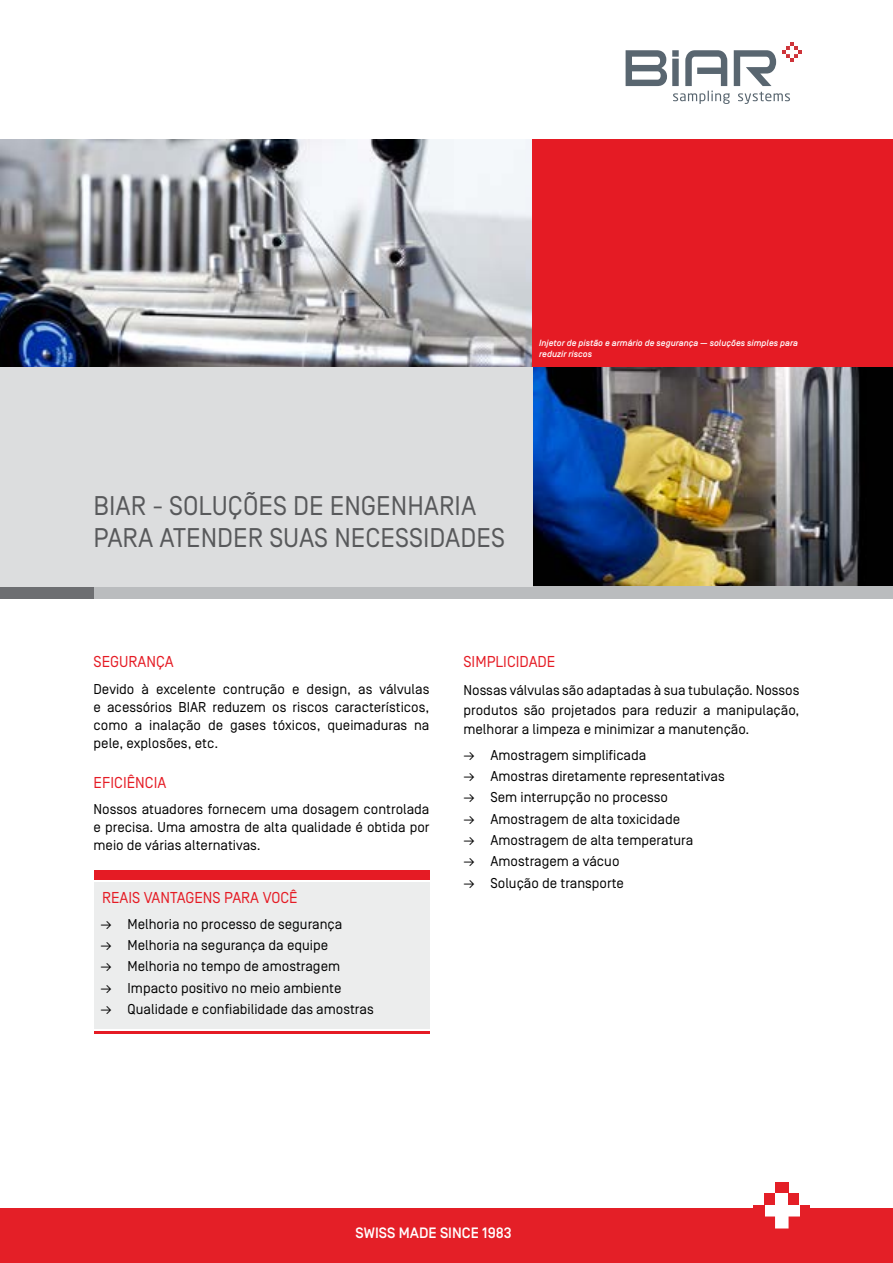
<style>
.page{position:relative;width:893px;height:1263px;background:#fff}
.page>*{position:absolute;margin:0;border:0;box-sizing:border-box;transform-origin:0 0}
.t1{font:27px/32.4px "Simplon Norm";color:#58595b}
.t2{font:15.75px "Simplon Norm";color:#e51b24}
.t3{font:500 15px "Simplon Norm";color:#fff}
.t4{font:14.25px/18px "Simplon Norm";color:#000;text-align:justify}
.t5{font:italic 500 9px/10.8px "Simplon Norm";color:#fff}
</style>
<div class="page">
<img style="left:0;top:140px;width:532px;height:227px">
<img style="left:532px;top:367px;width:361px;height:219px">
<div style="left:0;top:586px;width:893px;height:13px;background:#babcbe"></div>
<div style="left:0;top:394px;width:94px;height:205px;background:#6d6e71"></div>
<div style="left:0;top:367px;width:532px;height:219px;background:#dcddde"></div>
<div style="left:532px;top:140px;width:361px;height:227px;background:#e51b24"></div>
<div style="left:94px;top:882px;width:335px;height:147px;background:#eceded"></div>
<div style="left:94px;top:870px;width:335px;height:10px;background:#e51b24"></div>
<hr style="left:94px;top:1031px;width:335px;height:2px;background:#e51b24">
<div style="left:0;top:1207px;width:893px;height:56px;background:#e41f27"></div>
<svg style="left:764px;top:1192px;width:36px;height:36px"></svg>
<div style="left:753px;top:1204px;width:11px;height:12px;background:#e41f27"></div>
<div style="left:765px;top:1192px;width:10px;height:12px;background:#e41f27"></div>
<div style="left:775px;top:1182px;width:13px;height:10px;background:#e41f27"></div>
<div style="left:788px;top:1192px;width:11px;height:12px;background:#e41f27"></div>
<div style="left:800px;top:1204px;width:10px;height:12px;background:#e41f27"></div>
<svg style="left:626px;top:43px;width:175px;height:61px"></svg>
<p class="t5" style="left:539px;top:338px;width:260px">Injetor de pistão e armário de segurança — soluções simples para reduzir riscos</p>
<h1 class="t1" style="left:94px;top:490px;width:413px">BIAR - SOLUÇÕES DE ENGENHARIA<br>PARA ATENDER SUAS NECESSIDADES</h1>
<p class="t2" style="left:94px;top:653px;width:82px">SEGURANÇA</p>
<p class="t4" style="left:94px;top:680px;width:337px">Devido à excelente contrução e design, as válvulas e acessórios BIAR reduzem os riscos característicos, como a inalação de gases tóxicos, queimaduras na pele, explosões, etc.</p>
<p class="t2" style="left:94px;top:774px;width:74px">EFICIÊNCIA</p>
<p class="t4" style="left:94px;top:801px;width:337px">Nossos atuadores fornecem uma dosagem controlada e precisa. Uma amostra de alta qualidade é obtida por meio de várias alternativas.</p>
<p class="t2" style="left:102px;top:889px;width:197px">REAIS VANTAGENS PARA VOCÊ</p>
<p class="t4" style="left:101px;top:915px;width:243px">→ Melhoria no processo de segurança</p>
<p class="t4" style="left:101px;top:936px;width:229px">→ Melhoria na segurança da equipe</p>
<p class="t4" style="left:101px;top:958px;width:241px">→ Melhoria no tempo de amostragem</p>
<p class="t4" style="left:101px;top:979px;width:242px">→ Impacto positivo no meio ambiente</p>
<p class="t4" style="left:101px;top:1000px;width:275px">→ Qualidade e confiabilidade das amostras</p>
<p class="t2" style="left:463px;top:653px;width:93px">SIMPLICIDADE</p>
<p class="t4" style="left:463px;top:681px;width:337px;line-height:19.5px">Nossas válvulas são adaptadas à sua tubulação. Nossos produtos são projetados para reduzir a manipulação, melhorar a limpeza e minimizar a manutenção.</p>
<p class="t4" style="left:463px;top:746px;width:184px">→ Amostragem simplificada</p>
<p class="t4" style="left:463px;top:767px;width:263px">→ Amostras diretamente representativas</p>
<p class="t4" style="left:463px;top:789px;width:206px">→ Sem interrupção no processo</p>
<p class="t4" style="left:463px;top:810px;width:218px">→ Amostragem de alta toxicidade</p>
<p class="t4" style="left:463px;top:831px;width:231px">→ Amostragem de alta temperatura</p>
<p class="t4" style="left:463px;top:853px;width:157px">→ Amostragem a vácuo</p>
<p class="t4" style="left:463px;top:874px;width:162px">→ Solução de transporte</p>
<p class="t3" style="left:356px;top:1225px;width:158px">SWISS MADE SINCE 1983</p>
</div>
